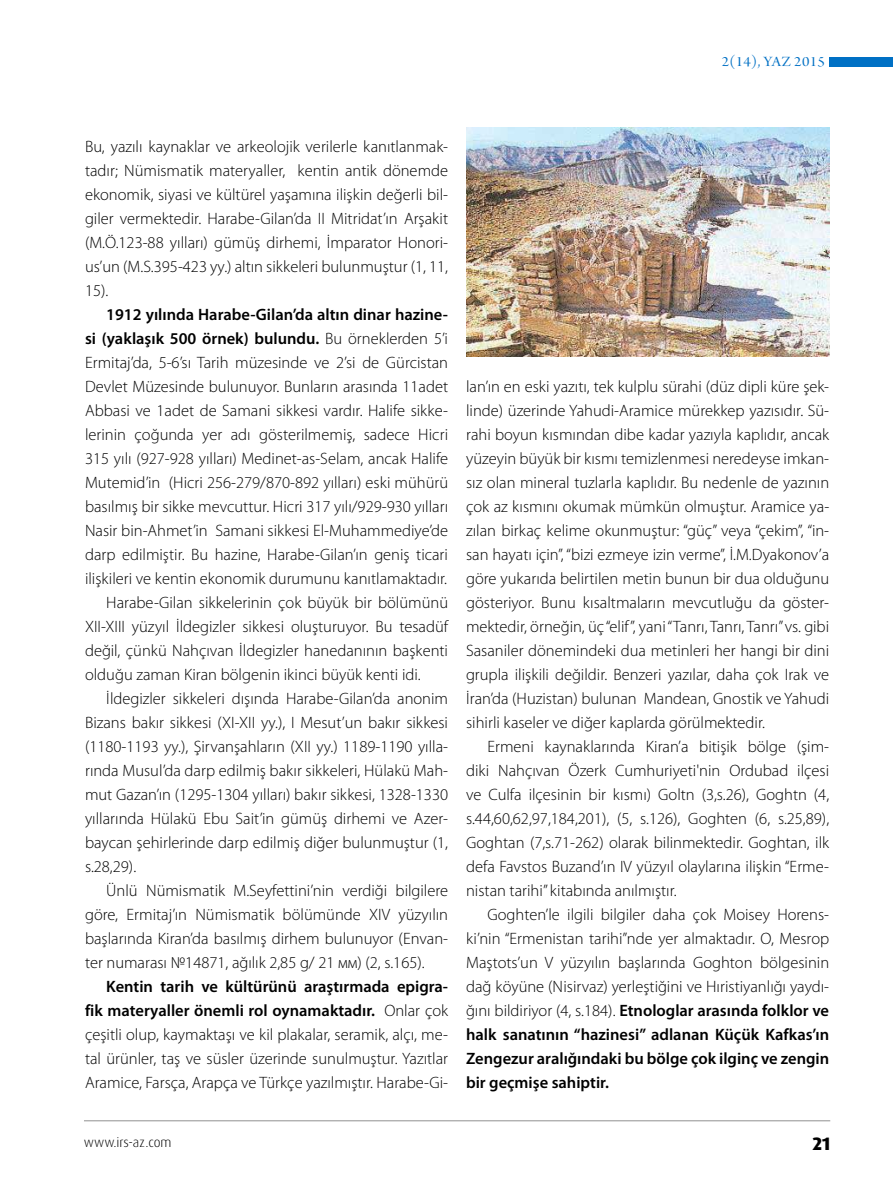
<style>
.page{position:relative;width:893px;height:1191px;background:#fff}
.page>*{position:absolute;margin:0;border:0;box-sizing:border-box;transform-origin:0 0}
.t1{font:800 18px "Dax Pro";color:#000}
.t2{font:300 16.5px/24px "Myriad Pro";color:#000;text-align:justify}
.t3{font:600 16.5px "Myriad Pro";color:#000}
.t4{font:15px "Arno Pro Display";letter-spacing:.02em;color:#0070c4;scale:1.1 1}
.t5{font:300 13.5px "Dax Pro";color:#000}
.s1{font-weight:300}
.s2{font-weight:600}
</style>
<div class="page">
<hr style="left:84px;top:1120px;width:746px;height:1px;background:#909090">
<img style="left:466px;top:128px;width:363px;height:229px">
<div style="left:829px;top:57px;width:64px;height:9px;background:#0070c4"></div>
<p class="t4" style="left:722px;top:53px;width:95px">2(14), YAZ 2015</p>
<p class="t2" style="left:85px;top:134px;width:365px">Bu, yazılı kaynaklar ve arkeolojik verilerle kanıtlanmak&shy;tadır; N ümismatik materyaller, kentin antik dönemde ekonomik, siyasi ve kültürel yaşamına ilişkin değerli bil&shy;giler vermektedir. Harabe-Gilan’da II Mitridat’ın Arşakit (M.Ö.123-88 yılları) gümüş dirhemi, İmparator Honori&shy;us’un (M.S.395-423 yy.) altın sikkeleri bulunmuştur (1, 11, 15).</p>
<p class="t3" style="left:106px;top:304px;width:343px">1912 yılında Harabe-Gilan’da altın dinar hazine-</p>
<p class="t3" style="left:85px;top:328px;width:365px">si (yaklaşık 500 örnek) bulundu. <span class="s1">Bu örneklerden 5’i</span></p>
<p class="t2" style="left:85px;top:350px;width:365px">Ermitaj’da, 5-6’sı Tarih müzesinde ve 2’si de Gürcistan</p>
<p class="t2" style="left:85px;top:374px;width:365px">Devlet Müzesinde bulunuyor. Bunların arasında 11adet</p>
<p class="t2" style="left:85px;top:398px;width:365px">Abbasi ve 1adet de Samani sikkesi vardır. Halife sikke-</p>
<p class="t2" style="left:85px;top:422px;width:365px">lerinin çoğunda yer adı gösterilmemiş, sadece H icri</p>
<p class="t2" style="left:85px;top:446px;width:365px">315 yılı (927-928 yılları) Medinet-as-Selam, ancak Halife</p>
<p class="t2" style="left:85px;top:470px;width:365px">Mutemid’in (H icri 256-279/870-892 yılları) eski mühürü</p>
<p class="t2" style="left:85px;top:494px;width:365px">basılmış bir sikke mevcuttur. H icri 317 yılı/929-930 yılları</p>
<p class="t2" style="left:85px;top:518px;width:365px">Nasir bin-Ahmet’in Samani sikkesi El-Muhammediye’de</p>
<p class="t2" style="left:85px;top:542px;width:365px">darp edilmiştir. Bu hazine, Harabe-Gilan’ın geniş ticari</p>
<p class="t2" style="left:85px;top:566px;width:364px">ilişkileri ve kentin ekonomik durumunu kanıtlamaktadır.</p>
<p class="t2" style="left:106px;top:590px;width:343px">Harabe-Gilan sikkelerinin çok büyük bir bölümünü</p>
<p class="t2" style="left:85px;top:614px;width:365px">XII-XIII yüzyıl İldegizler sikkesi oluşturuyor. Bu tesadüf</p>
<p class="t2" style="left:85px;top:638px;width:365px">değil, çünkü Nahçıvan İldegizler hanedanının başkenti</p>
<p class="t2" style="left:85px;top:663px;width:337px">olduğu zaman Kiran bölgenin ikinci büyük kenti idi.</p>
<p class="t2" style="left:106px;top:687px;width:343px">İldegizler sikkeleri dışında Harabe-Gilan’da anonim</p>
<p class="t2" style="left:85px;top:711px;width:365px">Bizans bakır sikkesi (XI-XII yy.), I Mesut’un bakır sikkesi</p>
<p class="t2" style="left:85px;top:735px;width:365px">(1180-1193 yy.), Şirvanşahların (XII yy.) 1189-1190 yılla-</p>
<p class="t2" style="left:85px;top:759px;width:365px">rında Musul’da darp edilmiş bakır sikkeleri, H ülakü Mah-</p>
<p class="t2" style="left:85px;top:783px;width:365px">mut Gazan’ın (1295-1304 yılları) bakır sikkesi, 1328-1330</p>
<p class="t2" style="left:85px;top:807px;width:365px">yıllarında H ülakü Ebu Sait’in gümüş dirhemi ve Azer-</p>
<p class="t2" style="left:85px;top:831px;width:365px">baycan şehirlerinde darp edilmiş diğer bulunmuştur (1,</p>
<p class="t2" style="left:85px;top:855px;width:53px">s.28,29).</p>
<p class="t2" style="left:106px;top:879px;width:343px">Ünlü N ümismatik M.Seyfettini’nin verdiği bilgilere</p>
<p class="t2" style="left:85px;top:903px;width:365px">göre, Ermitaj’ın N ümismatik bölümünde ХIV yüzyılın</p>
<p class="t2" style="left:85px;top:927px;width:365px">başlarında Kiran’da basılmış dirhem bulunuyor (Envan-</p>
<p class="t2" style="left:85px;top:951px;width:341px">ter numarası №14871, ağılık 2,85 g/ 21 мм) (2, s.165).</p>
<p class="t2" style="left:85px;top:975px;width:365px;text-indent:21px"><span class="s2">Kentin tarih ve kültürünü araştırmada epigra&shy;fik materyaller önemli rol oynamaktadır.</span> Onlar çok çeşitli olup, kaymaktaşı ve kil plakalar, seramik, alçı, me&shy;tal ürünler, taş ve süsler üzerinde sunulmuştur. Yazıtlar Aramice, Farsça, Arapça ve Türkçe yazılmıştır. Harabe-Gi-</p>
<p class="t2" style="left:466px;top:375px;width:365px">lan’ın en eski yazıtı, tek kulplu sürahi (düz dipli küre şek&shy;linde) üzerinde Yahudi-Aramice mürekkep yazısıdır. Sü&shy;rahi boyun kısmından dibe kadar yazıyla kaplıdır, ancak yüzeyin büyük bir kısmı temizlenmesi neredeyse imkan&shy;sız olan mineral tuzlarla kaplıdır. Bu nedenle de yazının çok az kısmını okumak mümkün olmuştur. Aramice ya&shy;zılan birkaç kelime okunmuştur: “güç” veya “çekim”, “in&shy;san hayatı için”, “bizi ezmeye izin verme”, İ.M.Dyakonov’a göre yukarıda belirtilen metin bunun bir dua olduğunu gösteriyor. Bunu kısaltmaların mevcutluğu da göster&shy;mektedir, örneğin, üç “elif”, yani “Tanrı, Tanrı, Tanrı” vs. gibi Sasaniler dönemindeki dua metinleri her hangi bir dini grupla ilişkili değildir. Benzeri yazılar, daha çok Irak ve İran’da (H uzistan) bulunan Mandean, Gnostik ve Yahudi sihirli kaseler ve diğer kaplarda görülmektedir.</p>
<p class="t2" style="left:466px;top:735px;width:365px;text-indent:21px">Ermeni kaynaklarında Kiran’a bitişik bölge (şim&shy;diki Nahçıvan Özerk Cumhuriyeti'nin Ordubad ilçesi ve Culfa ilçesinin bir kısmı) Goltn (3,s.26), Goghtn (4, s.44,60,62,97,184,201), (5, s.126), Goghten (6, s.25,89), Goghtan (7,s.71-262) olarak bilinmektedir. Goghtan, ilk defa Favstos Buzand’ın IV yüzyıl olaylarına ilişkin “Erme&shy;nistan tarihi” kitabında anılmıştır.</p>
<p class="t2" style="left:466px;top:903px;width:365px;text-indent:21px">Goghten’le ilgili bilgiler daha çok Moisey Horens&shy;ki’nin “Ermenistan tarihi”nde yer almaktadır. O, Mesrop Maştots’un V yüzyılın başlarında Goghton bölgesinin dağ köyüne (N isirvaz) yerleştiğini ve H ıristiyanlığı yaydı&shy;ğını bildiriyor (4, s.184). <span class="s2">Etnologlar arasında folklor ve halk sanatının “hazinesi” adlanan Küçük Kafkas’ın Zengezur aralığındaki bu bölge çok ilginç ve zengin bir geçmişe sahiptir.</span></p>
<p class="t5" style="left:84px;top:1133px;width:89px">www.irs-az.com</p>
<p class="t1" style="left:812px;top:1131px;width:19px">21</p>
</div>
